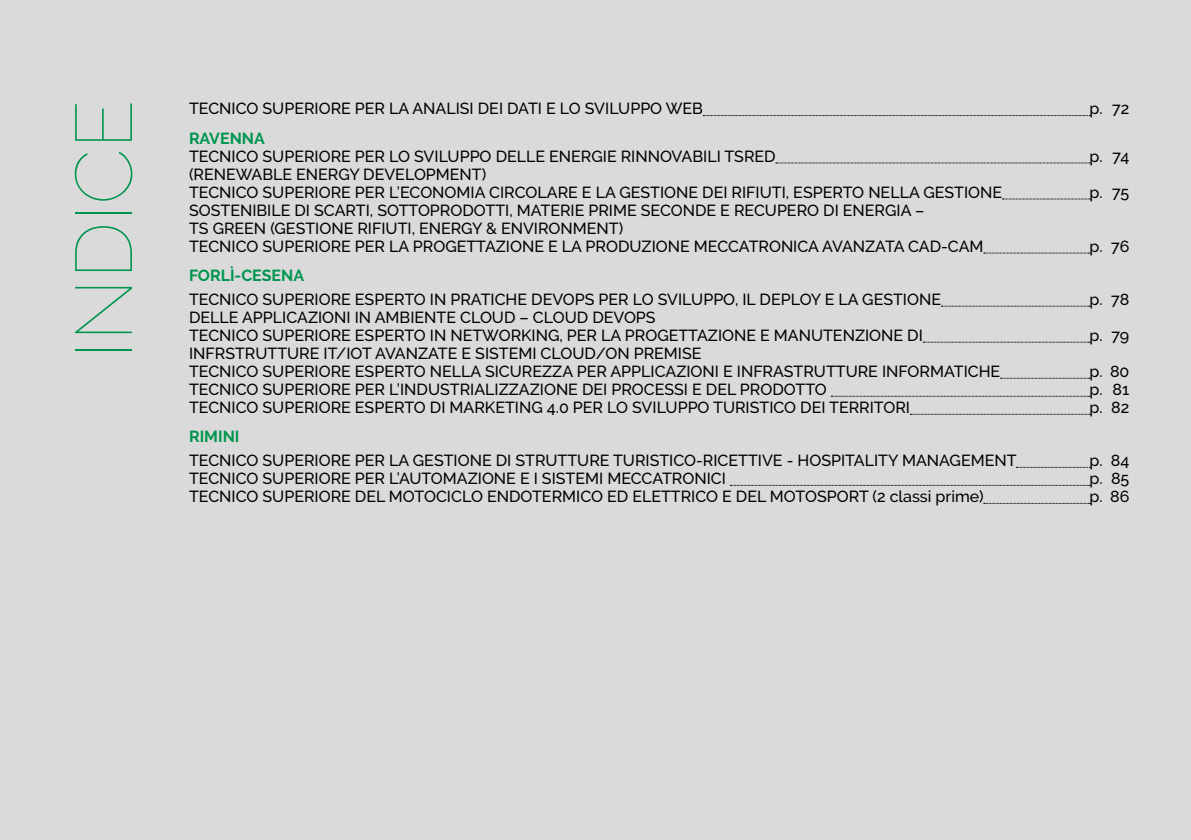
<style>
.page{position:relative;width:1191px;height:840px;background:#fff}
.page>*{position:absolute;margin:0;border:0;box-sizing:border-box;transform-origin:0 0}
.t1{font:100 80px "Raleway";color:#00954e}
.t2{font:500 16px "Raleway";color:#000}
.t3{font:700 16px "Raleway";color:#00954e}
</style>
<div class="page">
<div style="left:0;top:0;width:1191px;height:839px;background:#dadada"></div>
<svg style="left:703px;top:115px;width:387px;height:1px"></svg>
<svg style="left:776px;top:162px;width:314px;height:1px"></svg>
<svg style="left:1002px;top:198px;width:88px;height:1px"></svg>
<svg style="left:983px;top:252px;width:107px;height:1px"></svg>
<svg style="left:941px;top:305px;width:149px;height:1px"></svg>
<svg style="left:923px;top:341px;width:167px;height:1px"></svg>
<svg style="left:1000px;top:377px;width:90px;height:1px"></svg>
<svg style="left:831px;top:395px;width:259px;height:1px"></svg>
<svg style="left:910px;top:413px;width:180px;height:1px"></svg>
<svg style="left:1016px;top:466px;width:74px;height:1px"></svg>
<svg style="left:730px;top:484px;width:360px;height:1px"></svg>
<svg style="left:984px;top:502px;width:106px;height:1px"></svg>
<p class="t1" style="left:57px;top:358px;width:260px;rotate:-90deg">INDICE</p>
<p class="t2" style="left:189px;top:99px;width:515px">TECNICO SUPERIORE PER LA ANALISI DEI DATI E LO SVILUPPO WEB</p>
<p class="t2" style="left:1089px;top:99px;width:42px">p. 72</p>
<p class="t3" style="left:189px;top:129px;width:77px">RAVENNA</p>
<p class="t2" style="left:189px;top:147px;width:588px">TECNICO SUPERIORE PER LO SVILUPPO DELLE ENERGIE RINNOVABILI TSRED</p>
<p class="t2" style="left:1089px;top:147px;width:41px">p. 74</p>
<p class="t2" style="left:189px;top:165px;width:299px">(RENEWABLE ENERGY DEVELOPMENT)</p>
<p class="t2" style="left:189px;top:183px;width:814px">TECNICO SUPERIORE PER L’ECONOMIA CIRCOLARE E LA GESTIONE DEI RIFIUTI, ESPERTO NELLA GESTIONE</p>
<p class="t2" style="left:1089px;top:183px;width:41px">p. 75</p>
<p class="t2" style="left:189px;top:201px;width:737px">SOSTENIBILE DI SCARTI, SOTTOPRODOTTI, MATERIE PRIME SECONDE E RECUPERO DI ENERGIA –</p>
<p class="t2" style="left:189px;top:219px;width:436px">TS GREEN (GESTIONE RIFIUTI, ENERGY &amp; ENVIRONMENT)</p>
<p class="t2" style="left:189px;top:237px;width:796px">TECNICO SUPERIORE PER LA PROGETTAZIONE E LA PRODUZIONE MECCATRONICA AVANZATA CAD-CAM</p>
<p class="t2" style="left:1089px;top:237px;width:42px">p. 76</p>
<p class="t3" style="left:189px;top:266px;width:117px">FORLÌ-CESENA</p>
<p class="t2" style="left:189px;top:290px;width:753px">TECNICO SUPERIORE ESPERTO IN PRATICHE DEVOPS PER LO SVILUPPO, IL DEPLOY E LA GESTIONE</p>
<p class="t2" style="left:1089px;top:290px;width:41px">p. 78</p>
<p class="t2" style="left:189px;top:308px;width:468px">DELLE APPLICAZIONI IN AMBIENTE CLOUD – CLOUD DEVOPS</p>
<p class="t2" style="left:189px;top:326px;width:735px">TECNICO SUPERIORE ESPERTO IN NETWORKING, PER LA PROGETTAZIONE E MANUTENZIONE DI</p>
<p class="t2" style="left:1089px;top:326px;width:41px">p. 79</p>
<p class="t2" style="left:189px;top:344px;width:514px">INFRSTRUTTURE IT/IOT AVANZATE E SISTEMI CLOUD/ON PREMISE</p>
<p class="t2" style="left:189px;top:362px;width:812px">TECNICO SUPERIORE ESPERTO NELLA SICUREZZA PER APPLICAZIONI E INFRASTRUTTURE INFORMATICHE</p>
<p class="t2" style="left:1089px;top:362px;width:41px">p. 80</p>
<p class="t2" style="left:189px;top:380px;width:639px">TECNICO SUPERIORE PER L’INDUSTRIALIZZAZIONE DEI PROCESSI E DEL PRODOTTO</p>
<p class="t2" style="left:1089px;top:380px;width:41px">p. 81</p>
<p class="t2" style="left:189px;top:398px;width:722px">TECNICO SUPERIORE ESPERTO DI MARKETING 4.0 PER LO SVILUPPO TURISTICO DEI TERRITORI</p>
<p class="t2" style="left:1089px;top:398px;width:41px">p. 82</p>
<p class="t3" style="left:189px;top:427px;width:52px">RIMINI</p>
<p class="t2" style="left:189px;top:451px;width:829px">TECNICO SUPERIORE PER LA GESTIONE DI STRUTTURE TURISTICO-RICETTIVE - HOSPITALITY MANAGEMENT</p>
<p class="t2" style="left:1089px;top:451px;width:41px">p. 84</p>
<p class="t2" style="left:189px;top:469px;width:538px">TECNICO SUPERIORE PER L’AUTOMAZIONE E I SISTEMI MECCATRONICI</p>
<p class="t2" style="left:1089px;top:469px;width:41px">p. 85</p>
<p class="t2" style="left:189px;top:487px;width:796px">TECNICO SUPERIORE DEL MOTOCICLO ENDOTERMICO ED ELETTRICO E DEL MOTOSPORT (2 classi prime)</p>
<p class="t2" style="left:1089px;top:487px;width:41px">p. 86</p>
</div>
